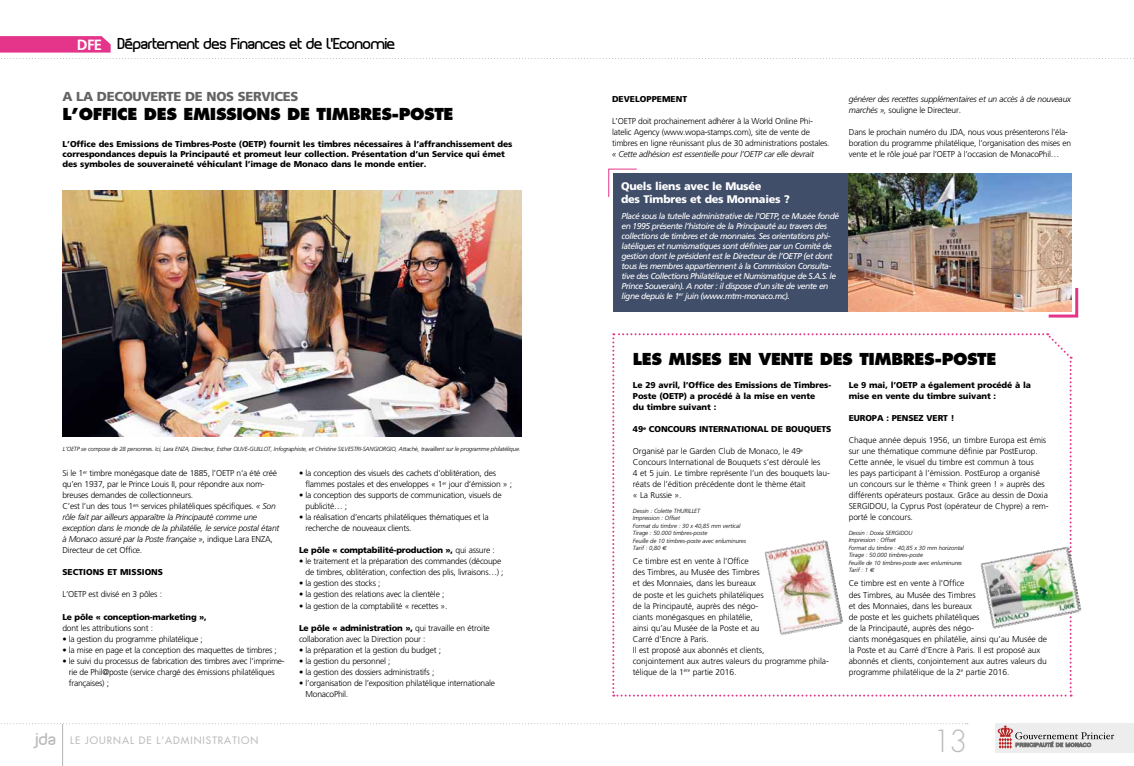
<style>
.page{position:relative;width:1134px;height:766px;background:#fff}
.page>*{position:absolute;margin:0;border:0;box-sizing:border-box;transform-origin:0 0}
.t1{font:300 29.6px "Futura";color:#bcbcbc}
.t2{font:800 16px "Futura";letter-spacing:-.025em;color:#000}
.t3{font:15px "Planet Estyle";letter-spacing:-.035em;color:#000}
.t4{font:900 13px "Frutiger";letter-spacing:-.025em;color:#646363}
.t5{font:900 11px/13px "Frutiger";letter-spacing:-.025em;color:#fff}
.t6{font:10px "Futura";letter-spacing:.1em;color:#bcbcbc}
.t7{font:300 8.5px/11px "Frutiger";letter-spacing:-.025em;color:#000}
.t8{font:900 8.5px/11px "Frutiger";letter-spacing:-.01em;color:#000}
.t9{font:italic 8.5px/10px "Frutiger";letter-spacing:-.055em;color:#fff}
.t10{font:italic 300 8.5px/11px "Frutiger";letter-spacing:-.025em;color:#000}
.t11{font:italic 300 6px/7.5px "Frutiger";letter-spacing:-.01em;color:#000}
.s1{font-family:"Frutiger";font-weight:700;font-size:14.9px;color:#fff}
.s2{font-style:italic}
.s3{font-weight:300}
.s4{font-weight:900}
.s5{font-style:normal}
.s6{font-family:"Euro Sans";font-weight:400}
.s7{font-family:"Planet Estyle";font-size:16.2px}
</style>
<div class="page">
<hr style="left:62px;top:723px;width:1px;height:42px;background:#b5b4b4">
<svg style="left:1px;top:723px;width:967px;height:1px"></svg>
<div style="left:995px;top:723px;width:139px;height:30px;background:#ededed"></div>
<svg style="left:998px;top:725px;width:116px;height:23px"></svg>
<svg style="left:0;top:36px;width:1134px;height:23px"></svg>
<svg style="left:612px;top:333px;width:459px;height:363px"></svg>
<img style="left:764px;top:539px;width:79px;height:96px">
<img style="left:980px;top:546px;width:102px;height:82px">
<img style="left:63px;top:190px;width:459px;height:247px">
<div style="left:613px;top:173px;width:236px;height:138px;background:#414e69"></div>
<svg style="left:608px;top:168px;width:29px;height:29px"></svg>
<svg style="left:1046px;top:285px;width:33px;height:33px"></svg>
<img style="left:849px;top:173px;width:222px;height:138px">
<h3 class="t3" style="left:77px;top:34px;width:320px"><span class="s1">DFE</span> Département des Finances et de l’Economie</h3>
<h3 class="t4" style="left:62px;top:89px;width:238px">A LA DECOUVERTE DE NOS SERVICES</h3>
<h2 class="t2" style="left:62px;top:104px;width:393px">L’OFFICE DES EMISSIONS DE TIMBRES-POSTE</h2>
<p class="t8" style="left:63px;top:139px;width:451px;line-height:10px">L’Office des Emissions de Timbres-Poste (OETP) fournit les timbres nécessaires à l’affranchissement des correspondances depuis la Principauté et promeut leur collection. Présentation d’un Service qui émet des symboles de souveraineté véhiculant l’image de Monaco dans le monde entier.</p>
<p class="t11" style="left:63px;top:444px;width:459px">L’OETP se compose de 28 personnes. Ici, Lara ENZA, Directeur, Esther OLIVE-GUILLOT, Infographiste, et Christine SILVESTRI-SANGIORGIO, Attaché, travaillent sur le programme philatélique.</p>
<p class="t7" style="left:62px;top:468px;width:218px">Si le 1<sup>er</sup> timbre monégasque date de 1885, l’OETP n’a été créé qu’en 1937, par le Prince Louis II, pour répondre aux nom&shy;breuses demandes de collectionneurs.<br>C’est l’un des tous 1<sup>ers</sup> services philatéliques spécifiques. <span class="s2">« Son rôle fait par ailleurs apparaître la Principauté comme une exception dans le monde de la philatélie, le service postal étant à Monaco assuré par la Poste française »</span>, indique Lara ENZA, Directeur de cet Office.</p>
<p class="t8" style="left:62px;top:567px;width:102px">SECTIONS ET MISSIONS</p>
<p class="t7" style="left:62px;top:589px;width:101px">L’OETP est divisé en 3 pôles :</p>
<p class="t8" style="left:62px;top:610px;width:146px">Le pôle « conception-marketing »,</p>
<p class="t7" style="left:62px;top:622px;width:92px">dont les attributions sont :</p>
<p class="t7" style="left:62px;top:633px;width:142px">• la gestion du programme philatélique ;</p>
<p class="t7" style="left:62px;top:644px;width:216px">• la mise en page et la conception des maquettes de timbres ;</p>
<p class="t7" style="left:69px;top:655px;width:217px;text-indent:-6px">• le suivi du processus de fabrication des timbres avec l’imprime&shy;rie de Phil@poste (service chargé des émissions philatéliques françaises) ;</p>
<p class="t7" style="left:305px;top:468px;width:208px;text-indent:-6px">• la conception des visuels des cachets d’oblitération, des flammes postales et des enveloppes « 1<sup>er</sup> jour d‘émission » ;</p>
<p class="t7" style="left:305px;top:490px;width:198px;text-indent:-6px">• la conception des supports de communication, visuels de publicité… ;</p>
<p class="t7" style="left:305px;top:512px;width:185px;text-indent:-6px">• la réalisation d’encarts philatéliques thématiques et la recherche de nouveaux clients.</p>
<p class="t8" style="left:299px;top:545px;width:197px">Le pôle « comptabilité-production », <span class="s3">qui assure :</span></p>
<p class="t7" style="left:299px;top:556px;width:206px;text-align:right">• le traitement et la préparation des commandes (découpe de timbres, oblitération, confection des plis, livraisons…) ;</p>
<p class="t7" style="left:299px;top:578px;width:83px">• la gestion des stocks ;</p>
<p class="t7" style="left:299px;top:589px;width:147px">• la gestion des relations avec la clientèle ;</p>
<p class="t7" style="left:299px;top:600px;width:150px">• la gestion de la comptabilité « recettes ».</p>
<p class="t7" style="left:299px;top:622px;width:192px"><span class="s4">Le pôle « administration »,</span> qui travaille en étroite collaboration avec la Direction pour :</p>
<p class="t7" style="left:299px;top:644px;width:143px">• la préparation et la gestion du budget ;</p>
<p class="t7" style="left:299px;top:655px;width:93px">• la gestion du personnel ;</p>
<p class="t7" style="left:299px;top:666px;width:137px">• la gestion des dossiers administratifs ;</p>
<p class="t7" style="left:305px;top:677px;width:191px;text-indent:-6px">• l’organisation de l’exposition philatélique internationale<br>MonacoPhil.</p>
<p class="t8" style="left:612px;top:93px;width:77px">DEVELOPPEMENT</p>
<p class="t7" style="left:612px;top:116px;width:219px">L’OETP doit prochainement adhérer à la World Online Phi&shy;latelic Agency (www.wopa-stamps.com), site de vente de timbres en ligne réunissant plus de 30 administrations postales.</p>
<p class="t10" style="left:612px;top:149px;width:203px">« Cette adhésion est essentielle pour l’OETP car elle devrait</p>
<p class="t5" style="left:621px;top:180px;width:170px">Quels liens avec le Musée<br>des Timbres et des Monnaies ?</p>
<p class="t9" style="left:621px;top:210px;width:219px">Placé sous la tutelle administrative de l’OETP, ce Musée fondé en 1995 présente l’histoire de la Principauté au travers des collections de timbres et de monnaies. Ses orientations phi&shy;latéliques et numismatiques sont définies par un Comité de gestion dont le président est le Directeur de l’OETP (et dont tous les membres appartiennent à la Commission Consulta&shy;tive des Collections Philatélique et Numismatique de S.A.S. le Prince Souverain). A noter : il dispose d’un site de vente en ligne depuis le 1<sup>er</sup> juin (www.mtm-monaco.mc).</p>
<p class="t10" style="left:849px;top:94px;width:224px">générer des recettes supplémentaires et un accès à de nouveaux marchés », <span class="s5">souligne le Directeur.</span></p>
<p class="t7" style="left:849px;top:127px;width:224px">Dans le prochain numéro du JDA, nous vous présenterons l’éla&shy;boration du programme philatélique, l’organisation des mises en vente et le rôle joué par l’OETP à l’occasion de MonacoPhil…</p>
<h2 class="t2" style="left:633px;top:348px;width:365px">LES MISES EN VENTE DEs TIMBREs-POSTE</h2>
<p class="t8" style="left:633px;top:380px;width:200px">Le 29 avril, l’Office des Emissions de Timbres-<br>Poste (OETP) a procédé à la mise en vente<br>du timbre suivant :</p>
<p class="t8" style="left:633px;top:424px;width:29px">49<sup>e</sup> Concours</p>
<p class="t8" style="left:699px;top:424px;width:10px">International</p>
<p class="t8" style="left:771px;top:424px;width:46px">de Bouquets</p>
<p class="t7" style="left:633px;top:446px;width:199px">Organisé par le Garden Club de Monaco, le 49<sup>e </sup>Concours International de Bouquets s’est déroulé les<br>4 et 5 juin. Le timbre représente l’un des bouquets lau&shy;réats de l’édition précédente dont le thème était<br>« La Russie ».</p>
<p class="t11" style="left:633px;top:507px;width:115px">Dessin : Colette THURILLET<br>Impression : Offset<br>Format du timbre : 30 x 40,85 mm vertical<br>Tirage : 50.000 timbres-poste<br>Feuille de 10 timbres-poste avec enluminures<br>Tarif : 0,80 <span class="s6">E</span></p>
<p class="t7" style="left:633px;top:556px;width:197px">Ce timbre est en vente à l’Office<br>des Timbres, au Musée des Timbres<br>et des Monnaies, dans les bureaux<br>de poste et les guichets philatéliques<br>de la Principauté, auprès des négo-<br>ciants monégasques en philatélie,<br>ainsi qu’au Musée de la Poste et au<br>Carré d’Encre à Paris.<br>Il est proposé aux abonnés et clients,<br>conjointement aux autres valeurs du programme phila&shy;télique de la 1<sup>ère</sup> partie 2016.</p>
<p class="t8" style="left:849px;top:380px;width:184px">Le 9 mai, l’OETP a également procédé à la mise en vente du timbre suivant :</p>
<p class="t8" style="left:849px;top:413px;width:12px">Europa</p>
<p class="t8" style="left:886px;top:413px;width:12px">: pense</p>
<p class="t8" style="left:919px;top:413px;width:15px">z vert</p>
<p class="t8" style="left:951px;top:413px;width:5px">!</p>
<p class="t7" style="left:849px;top:435px;width:201px">Chaque année depuis 1956, un timbre Europa est émis sur une thématique commune définie par PostEurop.<br>Cette année, le visuel du timbre est commun à tous<br>les pays participant à l’émission. PostEurop a organisé un concours sur le thème « Think green ! » auprès des différents opérateurs postaux. Grâce au dessin de Doxia Sergidou</p>
<p class="t7" style="left:849px;top:501px;width:202px;text-indent:38px">, la Cyprus Post (opérateur de Chypre) a rem&shy;porté le concours.</p>
<p class="t11" style="left:849px;top:529px;width:117px">Dessin : Doxia SERGIDOU<br>Impression : Offset<br>Format du timbre : 40,85 x 30 mm horizontal<br>Tirage : 50.000 timbres-poste<br>Feuille de 10 timbres-poste avec enluminures<br>Tarif : 1 <span class="s6">E</span></p>
<p class="t7" style="left:849px;top:578px;width:200px">Ce timbre est en vente à l’Office<br>des Timbres, au Musée des Timbres<br>et des Monnaies, dans les bureaux<br>de poste et les guichets philatéliques<br>de la Principauté, auprès des négo-<br>ciants monégasques en philatélie, ainsi qu’au Musée de la Poste et au Carré d’Encre à Paris. Il est proposé aux abonnés et clients, conjointement aux autres valeurs du programme philatélique de la 2<sup>e</sup> partie 2016.</p>
<p class="t6" style="left:34px;top:733px;width:226px"><span class="s7">jda</span> LE JOURNAL DE L’ADMINISTRATION</p>
<h1 class="t1" style="left:933px;top:722px;width:36px">13</h1>
</div>
